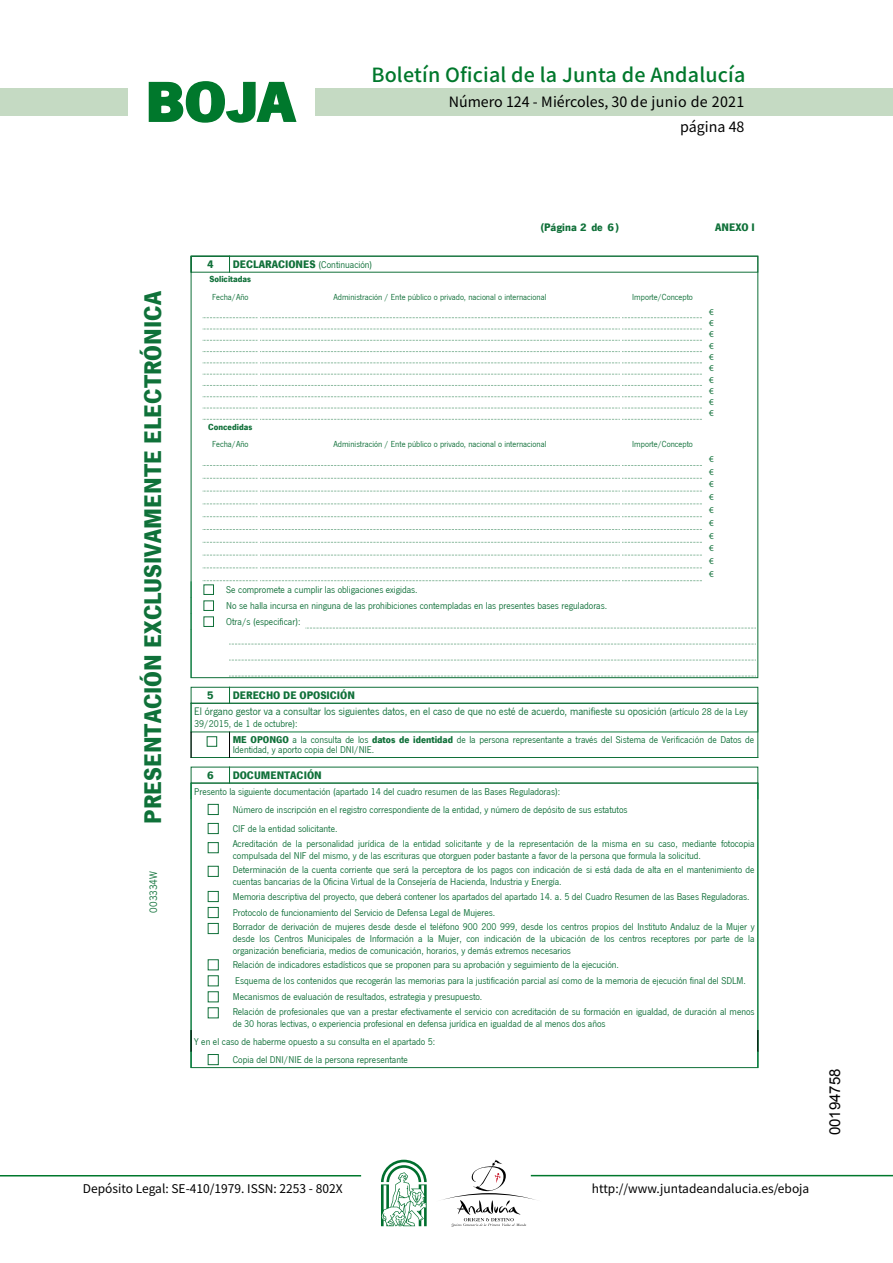
<style>
.page{position:relative;width:893px;height:1263px;background:#fff}
.page>*{position:absolute;margin:0;border:0;box-sizing:border-box;transform-origin:0 0}
.t1{font:700 57.75px "News Got T";color:#00782c;scale:1.14 1}
.t2{font:700 24.9px "News Got T";color:#0f7139}
.t3{font:500 19.5px "Noto Sans HK";letter-spacing:.01em;color:#00782c}
.t4{font:15px "Arial";color:#000}
.t5{font:14.25px/24.5px "Noto Sans HK";color:#000;text-align:right}
.t6{font:12px "Noto Sans HK";color:#000}
.t7{font:11.25px/15.6px "News Got T";color:#107039}
.t8{font:700 11.25px "News Got T";color:#107039}
.t9{font:11.25px "News Got T";color:#0f7139}
.t10{font:700 11.25px "News Got T";color:#0f7139}
.t11{font:10.2px/12.1px "News Got T";color:#107039}
.t12{font:9px "News Got T";color:#107039}
.t13{font:700 9px "News Got T";color:#107039}
.t14{font:9px/11.2px "Myriad Pro";color:#107039;text-align:justify}
.s1{color:#0f7139}
.s2{font-weight:700;font-size:11.25px}
.s3{font-weight:700}
.s4{font-size:10.2px}
</style>
<div class="page">
<div style="left:315px;top:88px;width:577px;height:28px;background:#c5dac3"></div>
<div style="left:0;top:88px;width:128px;height:28px;background:#c5dac3"></div>
<hr style="left:0;top:1175px;width:361px;height:2px;background:#00782c">
<hr style="left:531px;top:1175px;width:361px;height:1px;background:#00782c">
<svg style="left:148px;top:81px;width:149px;height:42px"></svg>
<svg style="left:442px;top:1160px;width:100px;height:67px"></svg>
<svg style="left:381px;top:1160px;width:45px;height:66px"></svg>
<svg style="left:190px;top:255px;width:568px;height:424px"></svg>
<div style="left:229px;top:256px;width:529px;height:17px;border:1px solid #107039"></div>
<svg style="left:203px;top:317px;width:500px;height:1px"></svg>
<svg style="left:203px;top:329px;width:500px;height:1px"></svg>
<svg style="left:203px;top:340px;width:500px;height:1px"></svg>
<svg style="left:203px;top:351px;width:500px;height:1px"></svg>
<svg style="left:203px;top:363px;width:500px;height:1px"></svg>
<svg style="left:203px;top:374px;width:500px;height:1px"></svg>
<svg style="left:203px;top:385px;width:500px;height:1px"></svg>
<svg style="left:203px;top:396px;width:500px;height:1px"></svg>
<svg style="left:203px;top:408px;width:500px;height:1px"></svg>
<svg style="left:203px;top:419px;width:500px;height:1px"></svg>
<svg style="left:203px;top:465px;width:500px;height:1px"></svg>
<svg style="left:203px;top:478px;width:500px;height:1px"></svg>
<svg style="left:203px;top:491px;width:500px;height:1px"></svg>
<svg style="left:203px;top:504px;width:500px;height:1px"></svg>
<svg style="left:203px;top:516px;width:500px;height:1px"></svg>
<svg style="left:203px;top:529px;width:500px;height:1px"></svg>
<svg style="left:203px;top:542px;width:500px;height:1px"></svg>
<svg style="left:203px;top:555px;width:500px;height:1px"></svg>
<svg style="left:203px;top:568px;width:500px;height:1px"></svg>
<svg style="left:203px;top:580px;width:500px;height:1px"></svg>
<div style="left:204px;top:585px;width:9px;height:9px;background:#fff"></div>
<div style="left:204px;top:585px;width:10px;height:10px;border:1px solid #107039"></div>
<div style="left:204px;top:601px;width:9px;height:9px;background:#fff"></div>
<div style="left:204px;top:601px;width:10px;height:10px;border:1px solid #107039"></div>
<svg style="left:191px;top:581px;width:1px;height:48px"></svg>
<div style="left:204px;top:617px;width:9px;height:9px;background:#fff"></div>
<div style="left:204px;top:617px;width:10px;height:10px;border:1px solid #107039"></div>
<svg style="left:306px;top:628px;width:450px;height:1px"></svg>
<hr style="left:191px;top:629px;width:1px;height:49px;background:#098140">
<svg style="left:229px;top:644px;width:527px;height:1px"></svg>
<svg style="left:229px;top:660px;width:527px;height:1px"></svg>
<svg style="left:229px;top:676px;width:527px;height:1px"></svg>
<div style="left:191px;top:687px;width:39px;height:17px;border:1px solid #107039"></div>
<div style="left:229px;top:687px;width:529px;height:17px;border:1px solid #107039"></div>
<hr style="left:191px;top:757px;width:567px;height:1px;background:#107039">
<hr style="left:757px;top:703px;width:1px;height:55px;background:#107039">
<hr style="left:191px;top:703px;width:567px;height:1px;background:#107039">
<svg style="left:757px;top:704px;width:1px;height:28px"></svg>
<hr style="left:191px;top:732px;width:39px;height:1px;background:#107039">
<svg style="left:229px;top:733px;width:1px;height:25px"></svg>
<svg style="left:191px;top:704px;width:1px;height:54px"></svg>
<div style="left:207px;top:736px;width:10px;height:11px;border:1px solid #107039"></div>
<hr style="left:229px;top:732px;width:528px;height:1px;background:#0d7b3e">
<hr style="left:757px;top:783px;width:1px;height:285px;background:#098140">
<hr style="left:191px;top:783px;width:1px;height:285px;background:#098140">
<svg style="left:191px;top:784px;width:1px;height:15px"></svg>
<div style="left:208px;top:804px;width:10px;height:11px;border:1px solid #107039"></div>
<div style="left:208px;top:823px;width:10px;height:11px;border:1px solid #107039"></div>
<div style="left:208px;top:842px;width:10px;height:11px;border:1px solid #107039"></div>
<div style="left:208px;top:866px;width:10px;height:11px;border:1px solid #107039"></div>
<div style="left:208px;top:891px;width:10px;height:11px;border:1px solid #107039"></div>
<div style="left:208px;top:907px;width:10px;height:11px;border:1px solid #107039"></div>
<div style="left:208px;top:923px;width:10px;height:11px;border:1px solid #107039"></div>
<div style="left:208px;top:959px;width:10px;height:11px;border:1px solid #107039"></div>
<div style="left:208px;top:975px;width:10px;height:11px;border:1px solid #107039"></div>
<div style="left:208px;top:991px;width:10px;height:11px;border:1px solid #107039"></div>
<div style="left:208px;top:1007px;width:10px;height:11px;border:1px solid #107039"></div>
<svg style="left:757px;top:1030px;width:1px;height:22px"></svg>
<svg style="left:191px;top:1030px;width:1px;height:37px"></svg>
<div style="left:208px;top:1054px;width:10px;height:11px;border:1px solid #107039"></div>
<h1 class="t1" style="left:145px;top:68px;width:133px">BOJA</h1>
<h3 class="t3" style="left:371px;top:64px;width:375px">Boletín Oficial de la Junta de Andalucía</h3>
<h3 class="t5" style="left:449px;top:90px;width:297px">Número 124 - Miércoles, 30 de junio de 2021 página 48</h3>
<h2 class="t2" style="left:138px;top:824px;width:534px;rotate:-90deg">PRESENTACIÓN EXCLUSIVAMENTE ELECTRÓNICA</h2>
<p class="t9" style="left:147px;top:913px;width:43px;rotate:-90deg">003334W</p>
<p class="t8" style="left:540px;top:221px;width:80px">(Página <span class="s1">2</span> de )</p>
<p class="t10" style="left:607px;top:221px;width:8px">6</p>
<p class="t10" style="left:715px;top:221px;width:41px">ANEXO I</p>
<p class="t8" style="left:207px;top:257px;width:8px">4</p>
<p class="t11" style="left:233px;top:258px;width:141px"><span class="s2">DECLARACIONES</span> (Continuación)</p>
<p class="t13" style="left:209px;top:274px;width:43px">Solicitadas</p>
<p class="t12" style="left:212px;top:292px;width:38px">Fecha/Año</p>
<p class="t12" style="left:333px;top:292px;width:214px">Administración / Ente público o privado, nacional o internacional</p>
<p class="t12" style="left:632px;top:292px;width:62px">Importe/Concepto</p>
<p class="t13" style="left:208px;top:422px;width:46px">Concedidas</p>
<p class="t12" style="left:212px;top:439px;width:38px">Fecha/Año</p>
<p class="t12" style="left:333px;top:439px;width:214px">Administración / Ente público o privado, nacional o internacional</p>
<p class="t12" style="left:632px;top:439px;width:62px">Importe/Concepto</p>
<p class="t11" style="left:226px;top:582px;width:382px;line-height:15.8px">Se compromete a cumplir las obligaciones exigidas.<br>No se halla incursa en ninguna de las prohibiciones contempladas en las presentes bases reguladoras.<br>Otra/s (especificar):</p>
<p class="t14" style="left:709px;top:306px;width:6px">€ € € € € € € € € €</p>
<p class="t14" style="left:709px;top:452px;width:6px;line-height:12.8px">€ € € € € € € € € €</p>
<p class="t7" style="left:194px;top:688px;width:555px;text-indent:38px"><span class="s3">DERECHO DE OPOSICIÓN<br></span>El órgano gestor va a consultar los siguientes datos, en el caso de que no esté de acuerdo, manifieste su oposición <span class="s4">(artículo 28 de la Ley</span></p>
<p class="t11" style="left:233px;top:716px;width:523px;line-height:15.5px;text-indent:-38px">39/2015, de 1 de octubre):<br><span class="s3">ME OPONGO</span> a la consulta de los <span class="s3">datos de identidad</span> de la persona representante a través del Sistema de Verificación de Datos de</p>
<p class="t11" style="left:233px;top:744px;width:143px">Identidad, y aporto copia del DNI/NIE.</p>
<p class="t8" style="left:207px;top:768px;width:8px">6</p>
<p class="t8" style="left:233px;top:768px;width:91px">DOCUMENTACIÓN</p>
<p class="t11" style="left:233px;top:782px;width:396px;line-height:18.5px;text-indent:-38px">Presento la siguiente documentación (apartado 14 del cuadro resumen de las Bases Reguladoras):<br>Número de inscripción en el registro correspondiente de la entidad, y número de depósito de sus estatutos<br>CIF de la entidad solicitante.</p>
<p class="t11" style="left:233px;top:838px;width:523px">Acreditación de la personalidad jurídica de la entidad solicitante y de la representación de la misma en su caso, mediante fotocopia compulsada del NIF del mismo, y de las escrituras que otorguen poder bastante a favor de la persona que formula la solicitud.</p>
<p class="t11" style="left:233px;top:864px;width:523px">Determinación de la cuenta corriente que será la perceptora de los pagos con indicación de si está dada de alta en el mantenimiento de cuentas bancarias de la Oficina Virtual de la Consejería de Hacienda, Industria y Energía.</p>
<p class="t11" style="left:233px;top:888px;width:518px;line-height:16px">Memoria descriptiva del proyecto, que deberá contener los apartados del apartado 14. a. 5 del Cuadro Resumen de las Bases Reguladoras.<br>Protocolo de funcionamiento del Servicio de Defensa Legal de Mujeres.</p>
<p class="t11" style="left:233px;top:920px;width:523px;text-align:justify">Borrador de derivación de mujeres desde desde el teléfono 900 200 999, desde los centros propios del Instituto Andaluz de la Mujer y desde los Centros Municipales de Información a la Mujer, con indicación de la ubicación de los centros receptores por parte de la organización beneficiaria, medios de comunicación, horarios, y demás extremos necesarios</p>
<p class="t11" style="left:233px;top:957px;width:514px;line-height:16px">Relación de indicadores estadísticos que se proponen para su aprobación y seguimiento de la ejecución.<br>Esquema de los contenidos que recogerán las memorias para la justificación parcial así como de la memoria de ejecución final del SDLM.<br>Mecanismos de evaluación de resultados, estrategia y presupuesto.</p>
<p class="t11" style="left:233px;top:1005px;width:523px">Relación de profesionales que van a prestar efectivamente el servicio con acreditación de su formación en igualdad, de duración al menos de 30 horas lectivas, o experiencia profesional en defensa jurídica en igualdad de al menos dos años</p>
<p class="t11" style="left:233px;top:1033px;width:204px;line-height:18px;text-indent:-38px">Y en el caso de haberme opuesto a su consulta en el apartado 5:<br>Copia del DNI/NIE de la persona representante</p>
<p class="t8" style="left:207px;top:688px;width:8px">5</p>
<p class="t6" style="left:83px;top:1181px;width:261px">Depósito Legal: SE-410/1979. ISSN: 2253 - 802X</p>
<p class="t6" style="left:592px;top:1181px;width:219px">http://www.juntadeandalucia.es/eboja</p>
<h3 class="t4" style="left:825px;top:1135px;width:68px;rotate:-90deg">00194758</h3>
</div>
